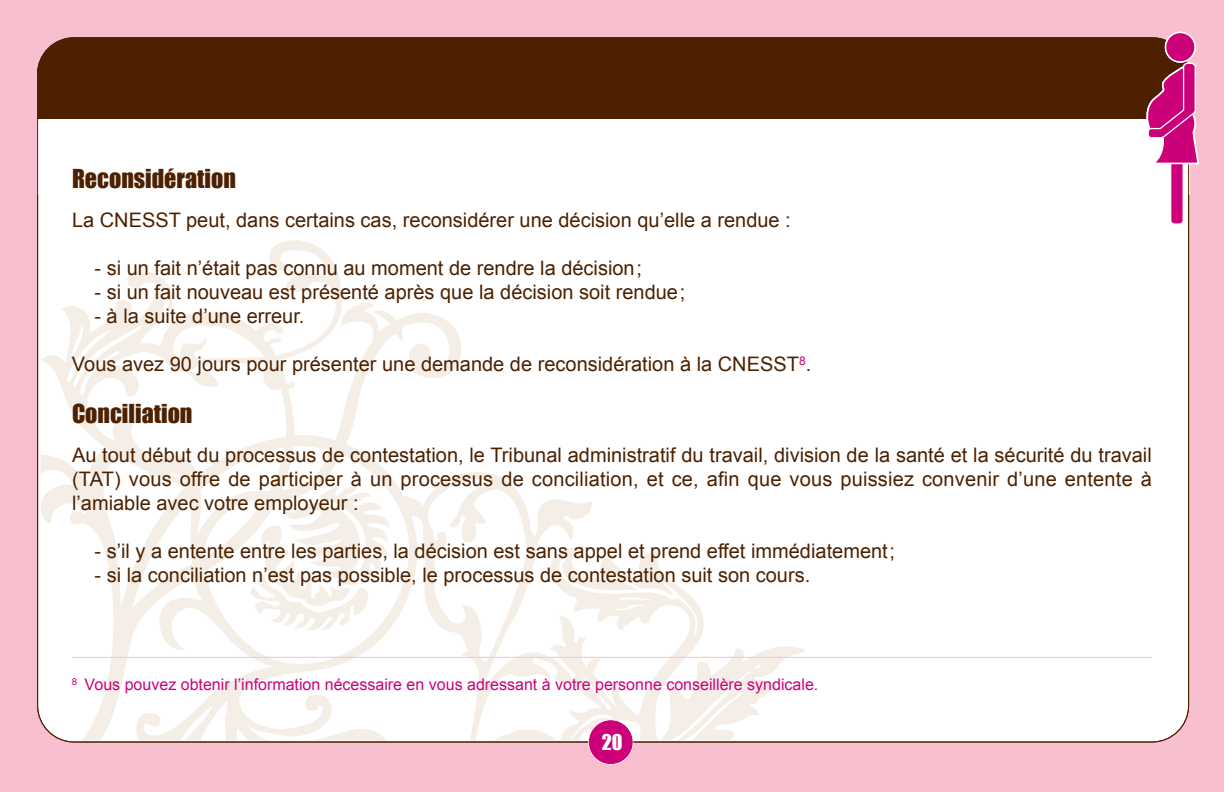
<style>
.page{position:relative;width:1224px;height:792px;background:#f8c0ce}
.page>*{position:absolute;margin:0;border:0;box-sizing:border-box;transform-origin:0 0}
.t1{font:24px "Impact";color:#4d2100}
.t2{font:20px/24px "Arial";color:#4d2100;text-align:justify}
.t3{font:20px "Impact";color:#fff}
.t4{font:16px "Arial";color:#cc017a}
</style>
<div class="page">
<div style="left:38px;top:38px;width:1150px;height:704px;background:#fff;border-radius:36px"></div>
<div style="left:37px;top:38px;width:1152px;height:126px;background:#4d2100;border-radius:36px"></div>
<div style="left:37px;top:120px;width:1152px;height:75px;background:#fff"></div>
<svg style="left:704px;top:646px;width:101px;height:94px"></svg>
<svg style="left:40px;top:240px;width:664px;height:500px"></svg>
<div style="left:589px;top:720px;width:44px;height:44px;background:#cc017a;border-radius:50%"></div>
<div style="left:588px;top:720px;width:45px;height:45px;border:1px solid #fff;border-radius:50%"></div>
<div style="left:1171px;top:135px;width:12px;height:89px;background:#cc017a;border-radius:4px"></div>
<div style="left:1170px;top:134px;width:14px;height:91px;border:1px solid #fff;border-radius:4px"></div>
<div style="left:1166px;top:32px;width:29px;height:30px;background:#cc017a;border-radius:50%"></div>
<div style="left:1165px;top:32px;width:31px;height:31px;border:1px solid #fff;border-radius:50%"></div>
<svg style="left:1147px;top:62px;width:52px;height:103px"></svg>
<hr style="left:72px;top:657px;width:1080px;height:1px;background:#f8c0ce">
<p class="t1" style="left:72px;top:164px;width:165px">Reconsidération</p>
<p class="t2" style="left:72px;top:208px;width:720px">La CNESST peut, dans certains cas, reconsidérer une décision qu’elle a rendue :</p>
<p class="t2" style="left:94px;top:256px;width:549px">- si un fait n’était pas connu au moment de rendre la décision;</p>
<p class="t2" style="left:94px;top:280px;width:592px">- si un fait nouveau est présenté après que la décision soit rendue;</p>
<p class="t2" style="left:94px;top:304px;width:212px">- à la suite d’une erreur.</p>
<p class="t2" style="left:72px;top:352px;width:741px">Vous avez 90 jours pour présenter une demande de reconsidération à la CNESST<sup>8</sup>.</p>
<p class="t1" style="left:72px;top:399px;width:122px">Conciliation</p>
<p class="t2" style="left:72px;top:443px;width:1081px">Au tout début du processus de contestation, le Tribunal administratif du travail, division de la santé et la sécurité du travail (TAT) vous offre de participer à un processus de conciliation, et ce, afin que vous puissiez convenir d’une entente à l’amiable avec votre employeur :</p>
<p class="t2" style="left:94px;top:539px;width:802px">- s’il y a entente entre les parties, la décision est sans appel et prend effet immédiatement;</p>
<p class="t2" style="left:94px;top:563px;width:717px">- si la conciliation n’est pas possible, le processus de contestation suit son cours.</p>
<p class="t4" style="left:72px;top:675px;width:748px"><sup>8</sup> Vous pouvez obtenir l’information nécessaire en vous adressant à votre personne conseillère syndicale.</p>
<p class="t3" style="left:602px;top:730px;width:22px">20</p>
</div>
